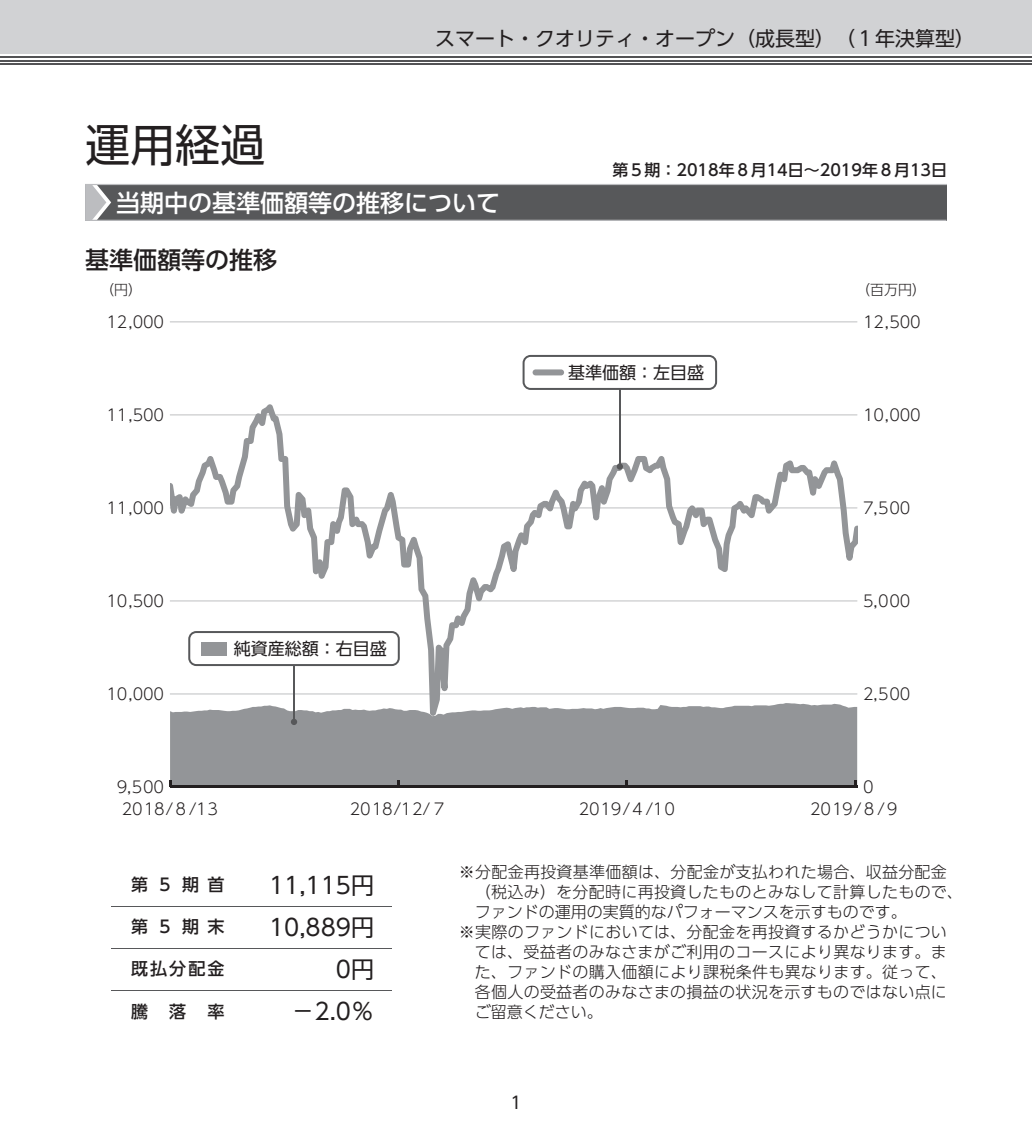
<style>
.page{position:relative;width:1032px;height:1134px;background:#fff}
.page>*{position:absolute;margin:0;border:0;box-sizing:border-box;transform-origin:0 0}
.t1{font:45px "UD Shin Go Pro Regular 90 msp RKSJ H";color:#231f20}
.t2{font:24px "UD Shin Go Pro Medium 90 msp RKSJ H";color:#fff}
.t3{font:24px "UD Shin Go Pro Medium 90 msp RKSJ H";color:#231f20}
.t4{font:23px "UD Shin Go Pro Regular 90 msp RKSJ H";color:#231f20}
.t5{font:20px "UD Shin Go Pro Regular 90 msp RKSJ H";color:#231f20}
.t6{font:17px "UD Shin Go Pro Regular 90 msp RKSJ H";color:#231f20}
.t7{font:17px "UD Shin Go Pro Medium 90 msp RKSJ H";letter-spacing:.5em;color:#231f20}
.t8{font:16px "UD Shin Go Pro Light 90 msp RKSJ H";letter-spacing:.02em;color:#231f20}
.t9{font:16px "UD Shin Go Pro Light 90 msp RKSJ H";color:#231f20}
.t10{font:16px "UD Shin Go Pro Medium 90 msp RKSJ H";color:#231f20}
.t11{font:14px "UD Shin Go Pro Light 90 msp RKSJ H";color:#231f20}
</style>
<div class="page">
<div style="left:0;top:0;width:1032px;height:54px;background:#d1d2d4"></div>
<hr style="left:0;top:63px;width:1032px;height:2px;background:#535355">
<hr style="left:0;top:60px;width:1032px;height:1px;background:#535355">
<hr style="left:0;top:56px;width:1032px;height:2px;background:#535355">
<div style="left:85px;top:184px;width:862px;height:36px;background:#57585a"></div>
<hr style="left:85px;top:220px;width:861px;height:1px;background:#bcbdc0">
<hr style="left:85px;top:184px;width:862px;height:1px;background:#bcbdc0">
<svg style="left:85px;top:185px;width:26px;height:35px"></svg>
<div style="left:170px;top:716px;width:687px;height:65px;background:#939598"></div>
<svg style="left:170px;top:322px;width:687px;height:1px"></svg>
<svg style="left:169px;top:781px;width:688px;height:7px;background:#616163"></svg>
<svg style="left:170px;top:404px;width:687px;height:312px"></svg>
<hr style="left:293px;top:665px;width:2px;height:57px;background:#57585a">
<svg style="left:291px;top:719px;width:6px;height:6px"></svg>
<svg style="left:188px;top:631px;width:212px;height:35px"></svg>
<div style="left:201px;top:642px;width:26px;height:13px;background:#939598"></div>
<hr style="left:619px;top:378px;width:1px;height:89px;background:#57585a">
<div style="left:617px;top:463px;width:6px;height:7px;background:#57585a;border-radius:50%"></div>
<svg style="left:522px;top:355px;width:195px;height:35px"></svg>
<div style="left:532px;top:369px;width:32px;height:6px;background:#939598;border-radius:3px"></div>
<hr style="left:111px;top:906px;width:280px;height:1px;background:#57585a">
<hr style="left:111px;top:948px;width:280px;height:1px;background:#57585a">
<hr style="left:111px;top:990px;width:280px;height:1px;background:#57585a">
<h1 class="t1" style="left:85px;top:128px;width:181px">運用経過</h1>
<p class="t5" style="left:435px;top:31px;width:541px">スマート・クオリティ・オープン（成長型）（１年決算型）</p>
<p class="t10" style="left:612px;top:164px;width:336px">第５期：2018年８月14日～2019年８月13日</p>
<h2 class="t2" style="left:116px;top:193px;width:386px">当期中の基準価額等の推移について</h2>
<h2 class="t3" style="left:85px;top:251px;width:194px">基準価額等の推移</h2>
<p class="t11" style="left:100px;top:285px;width:43px">（円）</p>
<p class="t11" style="left:856px;top:285px;width:71px">（百万円）</p>
<p class="t8" style="left:107px;top:316px;width:59px">12,000</p>
<p class="t8" style="left:863px;top:316px;width:59px">12,500</p>
<p class="t6" style="left:568px;top:366px;width:137px">基準価額：左目盛</p>
<p class="t8" style="left:107px;top:409px;width:59px">11,500</p>
<p class="t8" style="left:863px;top:409px;width:59px">10,000</p>
<p class="t8" style="left:107px;top:502px;width:59px">11,000</p>
<p class="t8" style="left:863px;top:502px;width:49px">7,500</p>
<p class="t8" style="left:107px;top:595px;width:59px">10,500</p>
<p class="t8" style="left:863px;top:595px;width:49px">5,000</p>
<p class="t6" style="left:234px;top:642px;width:154px">純資産総額：右目盛</p>
<p class="t8" style="left:107px;top:688px;width:59px">10,000</p>
<p class="t8" style="left:863px;top:688px;width:49px">2,500</p>
<p class="t8" style="left:117px;top:781px;width:49px">9,500</p>
<p class="t8" style="left:122px;top:803px;width:98px">2018/８/13</p>
<p class="t8" style="left:863px;top:781px;width:12px">0</p>
<p class="t8" style="left:350px;top:803px;width:99px">2018/12/７</p>
<p class="t8" style="left:579px;top:803px;width:98px">2019/４/10</p>
<p class="t8" style="left:810px;top:803px;width:92px">2019/８/９</p>
<p class="t7" style="left:131px;top:878px;width:95px">第５期首</p>
<h3 class="t4" style="left:269px;top:876px;width:107px">11,115円</h3>
<p class="t7" style="left:131px;top:921px;width:95px">第５期末</p>
<h3 class="t4" style="left:269px;top:918px;width:107px">10,889円</h3>
<p class="t7" style="left:131px;top:963px;width:95px">既払分配金</p>
<h3 class="t4" style="left:336px;top:960px;width:40px">0円</h3>
<p class="t7" style="left:131px;top:1005px;width:18px">騰</p>
<p class="t7" style="left:169px;top:1005px;width:18px">落</p>
<p class="t7" style="left:208px;top:1005px;width:18px">率</p>
<h3 class="t4" style="left:291px;top:1002px;width:84px">－2.0％</h3>
<p class="t8" style="left:459px;top:866px;width:489px">※分配金再投資基準価額は、分配金が支払われた場合、収益分配金</p>
<p class="t8" style="left:475px;top:886px;width:490px">（税込み）を分配時に再投資したものとみなして計算したもので、</p>
<p class="t9" style="left:475px;top:906px;width:434px">ファンドの運用の実質的なパフォーマンスを示すものです。</p>
<p class="t8" style="left:459px;top:926px;width:490px">※実際のファンドにおいては、分配金を再投資するかどうかについ</p>
<p class="t8" style="left:475px;top:946px;width:473px">ては、受益者のみなさまがご利用のコースにより異なります。ま</p>
<p class="t8" style="left:475px;top:966px;width:474px">た、ファンドの購入価額により課税条件も異なります。従って、</p>
<p class="t8" style="left:475px;top:986px;width:474px">各個人の受益者のみなさまの損益の状況を示すものではない点に</p>
<p class="t9" style="left:475px;top:1006px;width:130px">ご留意ください。</p>
<p class="t6" style="left:510px;top:1096px;width:13px">1</p>
</div>
